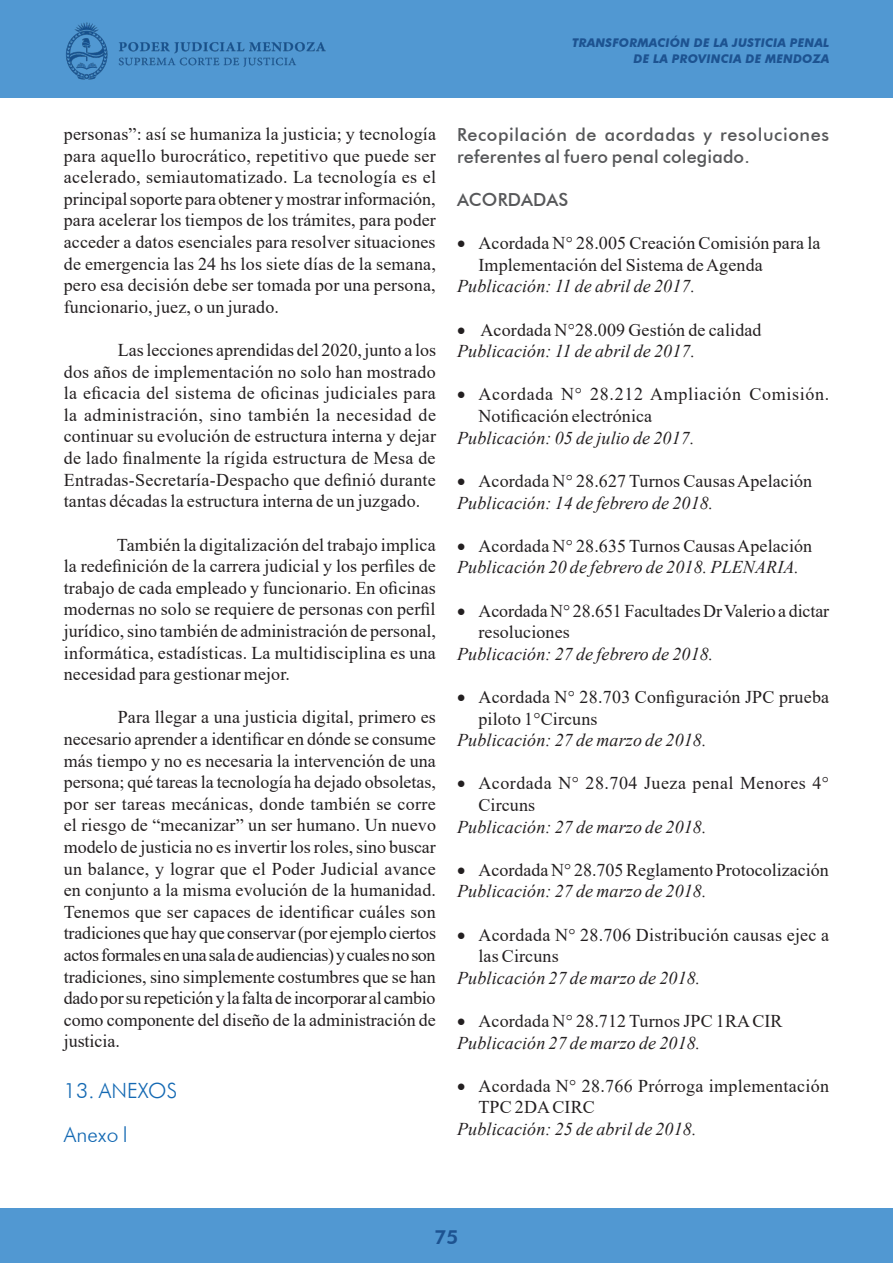
<style>
.page{position:relative;width:893px;height:1263px;background:#fff}
.page>*{position:absolute;margin:0;border:0;box-sizing:border-box;transform-origin:0 0}
.SUBTITULOS{font:300 21px "Futura BT";letter-spacing:.01em;color:#1469b3}
.subtitulos_azul{font:300 21px "Futura BT";letter-spacing:.01em;color:#1469b3}
.t1{font:800 19.5px "Futura BT";color:#1d5391}
.t2{font:18px/21.6px "Times New Roman";letter-spacing:.005em;color:#231f20}
.t3{font:italic 18px "Times New Roman";letter-spacing:.005em;color:#231f20}
.TERCER_TITULO{font:500 18px/21.6px "Futura BT";letter-spacing:.035em;color:#57585a}
.t4{font:18px/21.6px "Times New Roman";letter-spacing:.035em;color:#231f20}
.t5{font:18px/21.6px "Times New Roman";letter-spacing:.025em;color:#231f20}
.TERCER_TITULO-2{font:500 18px "Futura BT";letter-spacing:.01em;color:#57585a}
.t6{font:italic 700 12px/16.5px "Futura BT";letter-spacing:.01em;color:#1d5391;text-align:right}
</style>
<div class="page">
<div style="left:0;top:0;width:893px;height:98px;background:#5198d2"></div>
<div style="left:0;top:1208px;width:893px;height:55px;background:#5198d2"></div>
<img style="left:66px;top:22px;width:260px;height:58px">
<p class="t6" style="left:572px;top:34px;width:259px">TRANSFORMACIÓN DE LA JUSTICIA PENAL<br>DE LA PROVINCIA DE MENDOZA</p>
<p class="t2" style="left:64px;top:123px;width:374px;text-align:justify">personas”: así se humaniza la justicia; y tecnología para aquello burocrático, repetitivo que puede ser acelerado, semiautomatizado. La tecnología es el principal soporte para obtener y mostrar información, para acelerar los tiempos de los trámites, para poder acceder a datos esenciales para resolver situaciones de emergencia las 24 hs los siete días de la semana, pero esa decisión debe ser tomada por una persona, funcionario, juez, o un jurado.</p>
<p class="t2" style="left:64px;top:339px;width:374px;text-align:justify;text-indent:54px">Las lecciones aprendidas del 2020, junto a los dos años de implementación no solo han mostrado la eficacia del sistema de oficinas judiciales para la administración, sino también la necesidad de continuar su evolución de estructura interna y dejar de lado finalmente la rígida estructura de Mesa de Entradas-Secretaría-Despacho que definió durante tantas décadas la estructura interna de un juzgado.</p>
<p class="t2" style="left:64px;top:533px;width:374px;text-align:justify;text-indent:53px">También la digitalización del trabajo implica la redefinición de la carrera judicial y los perfiles de trabajo de cada empleado y funcionario. En oficinas modernas no solo se requiere de personas con perfil jurídico, sino también de administración de personal, informática, estadísticas. La multidisciplina es una necesidad para gestionar mejor.</p>
<p class="t2" style="left:64px;top:706px;width:374px;text-align:justify;text-indent:54px">Para llegar a una justicia digital, primero es necesario aprender a identificar en dónde se consume más tiempo y no es necesaria la intervención de una persona; qué tareas la tecnología ha dejado obsoletas, por ser tareas mecánicas, donde también se corre el riesgo de “mecanizar” un ser humano. Un nuevo modelo de justicia no es invertir los roles, sino buscar un balance, y lograr que el Poder Judicial avance en conjunto a la misma evolución de la humanidad.<br>Tenemos que ser capaces de identificar cuáles son tradiciones que hay que conservar (por ejemplo ciertos actos formales en una sala de audiencias) y cuales no son tradiciones, sino simplemente costumbres que se han dado por su repetición y la falta de incorporar al cambio como componente del diseño de la administración de justicia.</p>
<p class="SUBTITULOS" style="left:64px;top:1077px;width:115px">13. ANEXOS</p>
<p class="subtitulos_azul" style="left:64px;top:1122px;width:65px">Anexo l</p>
<p class="TERCER_TITULO" style="left:457px;top:124px;width:373px">Recopilación de acordadas y resoluciones referentes al fuero penal colegiado.</p>
<p class="TERCER_TITULO-2" style="left:457px;top:189px;width:113px">ACORDADAS</p>
<p class="t2" style="left:478px;top:232px;width:343px;text-indent:-21px">• Acordada N° 28.005 Creación Comisión para la<br>Implementación del Sistema de Agenda</p>
<p class="t3" style="left:457px;top:274px;width:240px">Publicación: 11 de abril de 2017.</p>
<p class="t2" style="left:457px;top:318px;width:306px">• Acordada N°28.009 Gestión de calidad</p>
<p class="t3" style="left:457px;top:339px;width:240px">Publicación: 11 de abril de 2017.</p>
<p class="t4" style="left:478px;top:383px;width:352px;text-indent:-21px">• Acordada N° 28.212 Ampliación Comisión.<br>Notificación electrónica</p>
<p class="t3" style="left:457px;top:425px;width:239px">Publicación: 05 de julio de 2017.</p>
<p class="t2" style="left:457px;top:469px;width:357px">• Acordada N° 28.627 Turnos Causas Apelación</p>
<p class="t3" style="left:457px;top:490px;width:258px">Publicación: 14 de febrero de 2018.</p>
<p class="t2" style="left:457px;top:534px;width:357px">• Acordada N° 28.635 Turnos Causas Apelación</p>
<p class="t3" style="left:457px;top:555px;width:343px">Publicación 20 de febrero de 2018. PLENARIA.</p>
<p class="t2" style="left:478px;top:599px;width:352px;text-indent:-21px">• Acordada N° 28.651 Facultades Dr Valerio a dictar resoluciones</p>
<p class="t3" style="left:457px;top:641px;width:258px">Publicación: 27 de febrero de 2018.</p>
<p class="t2" style="left:478px;top:685px;width:352px;text-indent:-21px">• Acordada N° 28.703 Configuración JPC prueba piloto 1°Circuns</p>
<p class="t3" style="left:457px;top:728px;width:251px">Publicación: 27 de marzo de 2018.</p>
<p class="t5" style="left:478px;top:772px;width:352px;text-indent:-21px">• Acordada N° 28.704 Jueza penal Menores 4°<br>Circuns</p>
<p class="t3" style="left:457px;top:814px;width:251px">Publicación: 27 de marzo de 2018.</p>
<p class="t2" style="left:457px;top:858px;width:373px">• Acordada N° 28.705 Reglamento Protocolización</p>
<p class="t3" style="left:457px;top:879px;width:251px">Publicación: 27 de marzo de 2018.</p>
<p class="t2" style="left:478px;top:923px;width:352px;text-indent:-21px">• Acordada N° 28.706 Distribución causas ejec a las Circuns</p>
<p class="t3" style="left:457px;top:965px;width:245px">Publicación 27 de marzo de 2018.</p>
<p class="t2" style="left:457px;top:1009px;width:327px">• Acordada N° 28.712 Turnos JPC 1RA CIR</p>
<p class="t3" style="left:457px;top:1030px;width:245px">Publicación 27 de marzo de 2018.</p>
<p class="t2" style="left:478px;top:1074px;width:352px;text-indent:-21px">• Acordada N° 28.766 Prórroga implementación<br>TPC 2DA CIRC</p>
<p class="t3" style="left:457px;top:1116px;width:241px">Publicación: 25 de abril de 2018.</p>
<p class="t1" style="left:435px;top:1225px;width:25px">75</p>
</div>
